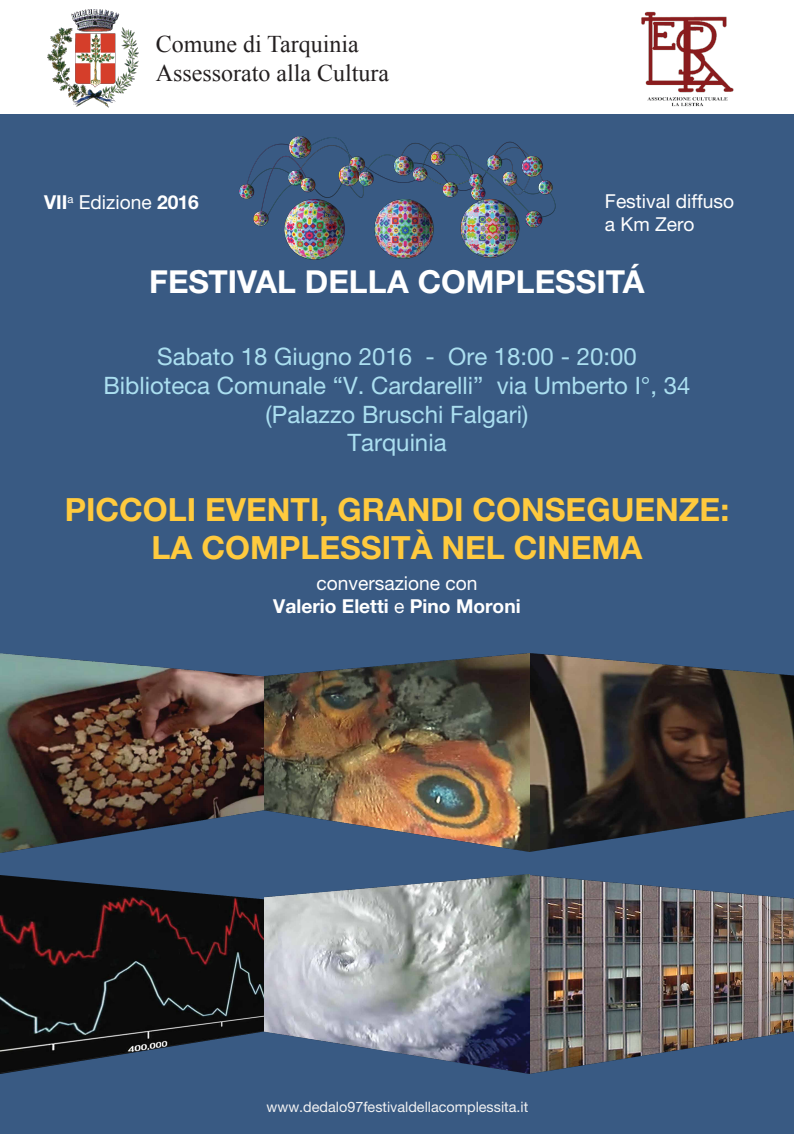
<style>
.page{position:relative;width:794px;height:1134px;background:#fff}
.page>*{position:absolute;margin:0;border:0;box-sizing:border-box;transform-origin:0 0}
.t1{font:700 32px/38.4px "Helvetica Neue";color:#ffca3e;text-align:center}
.t2{font:700 31.72px "Helvetica Neue CE";color:#fff}
.t3{font:24px/28.8px "Helvetica Neue";color:#abdff0;text-align:center}
.t4{font:24px/28.8px "Times New Roman";color:#231f20}
.t5{font:700 19.2px/23px "Helvetica Neue";color:#fff;text-align:center}
.t6{font:19.2px/23px "Helvetica Neue";color:#fff}
.t7{font:14.4px "Helvetica Neue";color:#f1f1f2}
.s1{font-family:"Helvetica Neue CE";font-weight:700}
.s2{font-weight:400}
</style>
<div class="page">
<div style="left:0;top:115px;width:794px;height:1019px;background:#395a83"></div>
<img style="left:239px;top:136px;width:317px;height:124px">
<img style="left:641px;top:11px;width:93px;height:96px">
<img style="left:47px;top:10px;width:92px;height:98px">
<img style="left:0;top:875px;width:794px;height:198px">
<img style="left:0;top:653px;width:794px;height:199px">
<p class="t4" style="left:156px;top:29px;width:235px">Comune di Tarquinia<br>Assessorato alla Cultura</p>
<p class="t6" style="left:44px;top:191px;width:156px"><span class="s1">VII</span><sup>a</sup> Edizione <span class="s1">2016</span></p>
<p class="t6" style="left:605px;top:190px;width:131px">Festival diffuso a Km Zero</p>
<h2 class="t2" style="left:149px;top:262px;width:497px">FESTIVAL DELLA COMPLESSITÁ</h2>
<p class="t3" style="left:103px;top:342px;width:589px">Sabato 18 Giugno 2016 - Ore 18:00 - 20:00<br>Biblioteca Comunale “V. Cardarelli” via Umberto I°, 34 (Palazzo Bruschi Falgari)<br>Tarquinia</p>
<h1 class="t1" style="left:65px;top:490px;width:666px">PICCOLI EVENTI, GRANDI CONSEGUENZE:<br>LA COMPLESSITÀ NEL CINEMA</h1>
<p class="t5" style="left:273px;top:571px;width:249px"><span class="s2">conversazione con<br></span>Valerio Eletti <span class="s2">e</span> Pino Moroni</p>
<p class="t7" style="left:266px;top:1098px;width:263px">www.dedalo97festivaldellacomplessita.it</p>
</div>
